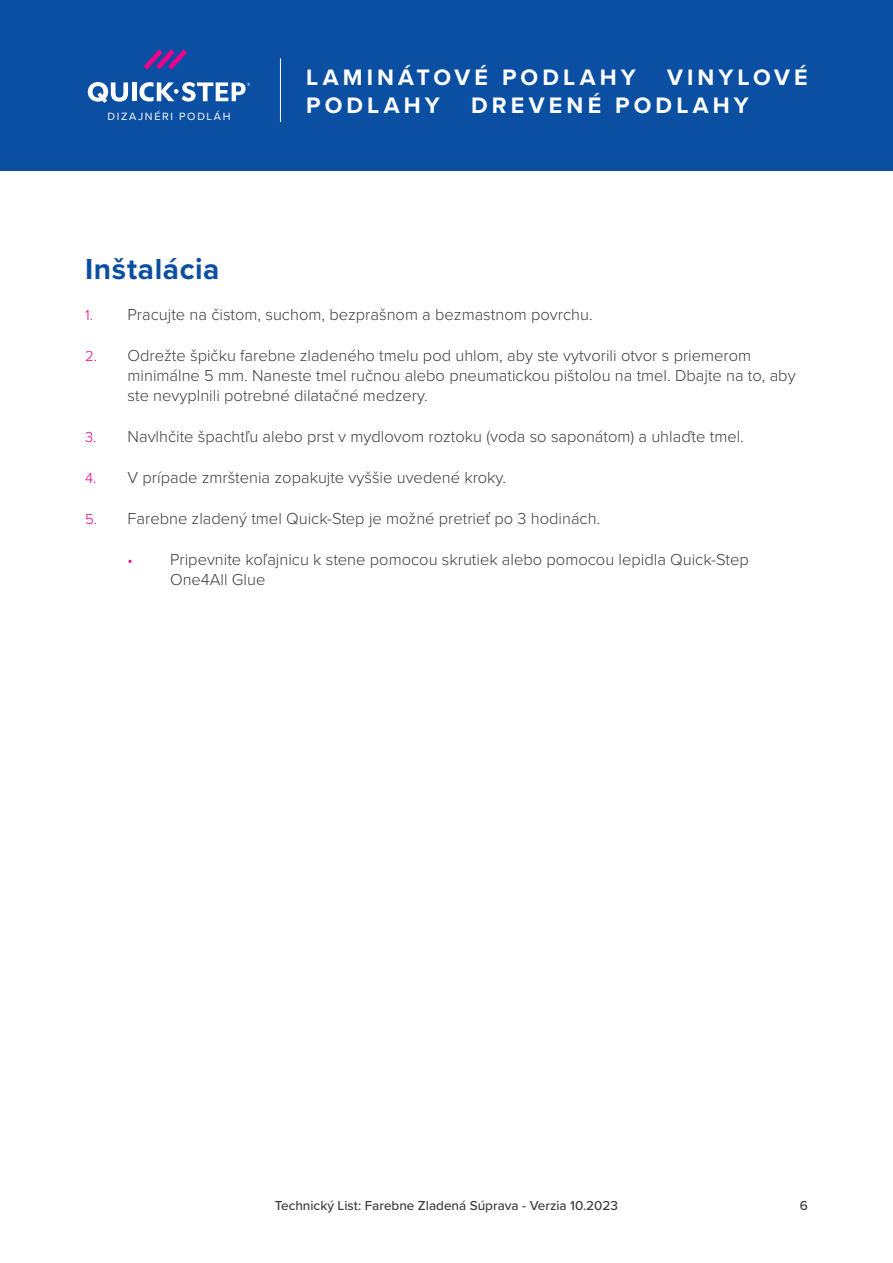
<style>
.page{position:relative;width:893px;height:1263px;background:#fff}
.page>*{position:absolute;margin:0;border:0;box-sizing:border-box;transform-origin:0 0}
.t1{font:700 30px "Proxima Nova";letter-spacing:.02em;color:#0a4fa2}
.Range{font:700 23.25px "Proxima Nova";letter-spacing:.175em;color:#fff}
.t2{font:300 16.5px/19.8px "Proxima Nova";color:#3e3e3f}
.t3{font:500 13.5px "Proxima Nova";color:#3e3e3f}
.FloorDesigners{font:10.95px "Proxima Nova";letter-spacing:.15em;color:#fff}
.s1{font-size:15px;color:#ed028c}
</style>
<div class="page">
<div style="left:0;top:0;width:893px;height:170px;background:#0a4fa2"></div>
<hr style="left:280px;top:58px;width:1px;height:64px;background:#fff">
<svg style="left:144px;top:49px;width:43px;height:21px"></svg>
<svg style="left:88px;top:82px;width:40px;height:21px"></svg>
<hr style="left:132px;top:82px;width:4px;height:19px;background:#fff">
<svg style="left:139px;top:82px;width:111px;height:20px"></svg>
<p class="FloorDesigners" style="left:108px;top:108px;width:124px">DIZAJNÉRI PODLÁH</p>
<p class="Range" style="left:306px;top:60px;width:331px">LAMINÁTOVÉ PODLAHY</p>
<p class="Range" style="left:667px;top:60px;width:142px">VINYLOVÉ</p>
<p class="Range" style="left:306px;top:88px;width:135px">PODLAHY</p>
<p class="Range" style="left:471px;top:88px;width:279px">DREVENÉ PODLAHY</p>
<p class="t1" style="left:85px;top:246px;width:136px">Inštalácia</p>
<p class="t2" style="left:85px;top:304px;width:509px"><span class="s1">1.</span> Pracujte na čistom, suchom, bezprašnom a bezmastnom povrchu.</p>
<p class="t2" style="left:128px;top:345px;width:669px;text-indent:-43px"><span class="s1">2.</span> Odrežte špičku farebne zladeného tmelu pod uhlom, aby ste vytvorili otvor s priemerom minimálne 5 mm. Naneste tmel ručnou alebo pneumatickou pištolou na tmel. Dbajte na to, aby ste nevyplnili potrebné dilatačné medzery.</p>
<p class="t2" style="left:85px;top:425px;width:660px"><span class="s1">3.</span> Navlhčite špachtľu alebo prst v mydlovom roztoku (voda so saponátom) a uhlaďte tmel.</p>
<p class="t2" style="left:85px;top:466px;width:423px"><span class="s1">4.</span> V prípade zmrštenia zopakujte vyššie uvedené kroky.</p>
<p class="t2" style="left:85px;top:507px;width:517px"><span class="s1">5.</span> Farebne zladený tmel Quick-Step je možné pretrieť po 3 hodinách.</p>
<p class="t2" style="left:170px;top:548px;width:580px;text-indent:-43px"><span class="s1">•</span> Pripevnite koľajnicu k stene pomocou skrutiek alebo pomocou lepidla Quick-Step<br>One4All Glue</p>
<p class="t3" style="left:275px;top:1195px;width:345px">Technický List: Farebne Zladená Súprava - Verzia 10.2023</p>
<p class="t3" style="left:800px;top:1195px;width:10px">6</p>
</div>
